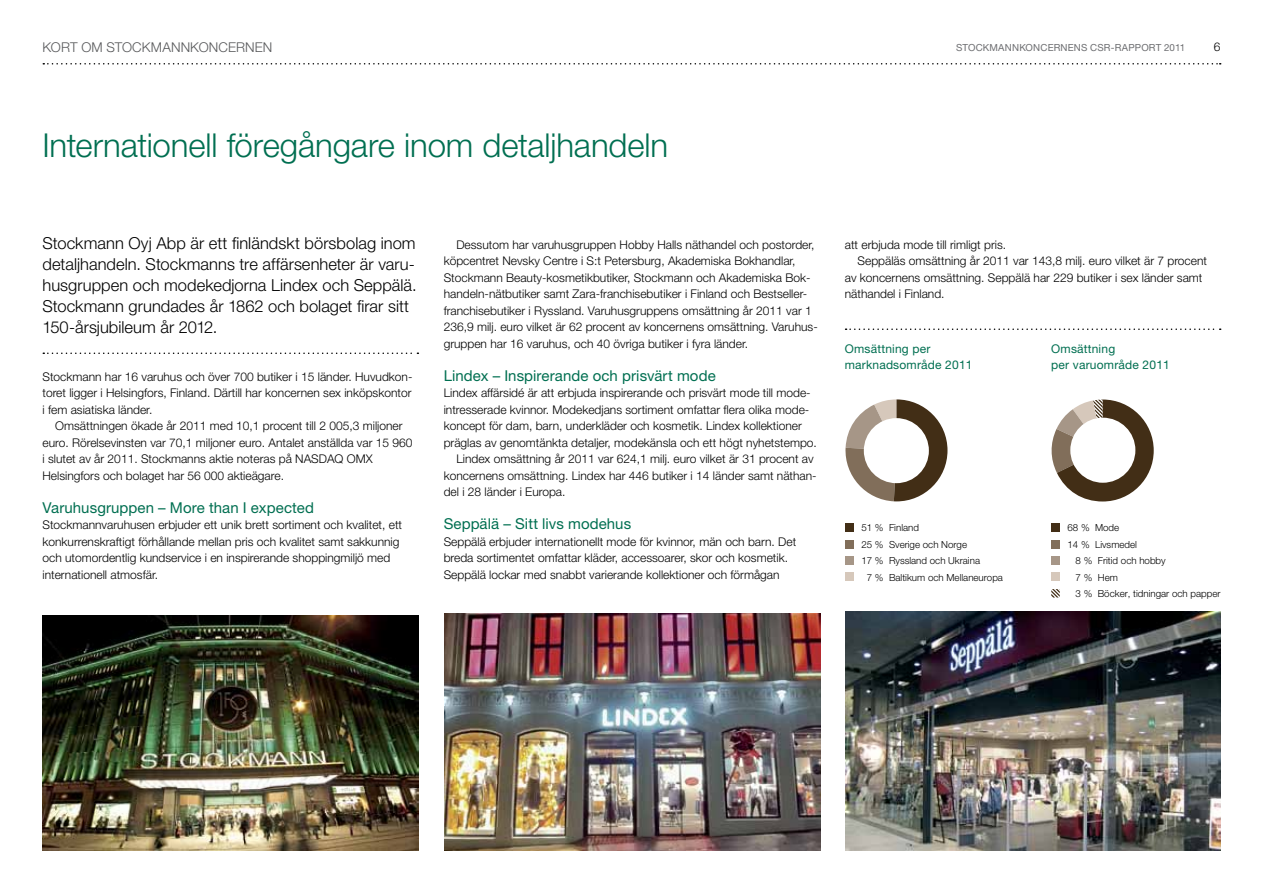
<style>
.page{position:relative;width:1263px;height:893px;background:#fff}
.page>*{position:absolute;margin:0;border:0;box-sizing:border-box;transform-origin:0 0}
.t1{font:300 33px "Helvetica Neue LT Pro";letter-spacing:-.005em;color:#006f51}
.t2{font:300 16.5px/21px "Helvetica Neue LT Pro";color:#000}
.t3{font:15px "Helvetica Neue LT Pro";letter-spacing:.005em;color:#006f51}
.t4{font:300 13.5px "Helvetica Neue LT Pro";color:#58595b}
.t5{font:300 12px/16.5px "Helvetica Neue LT Pro";color:#000}
.t6{font:12px/16.5px "Helvetica Neue LT Pro";letter-spacing:.015em;color:#006f51}
.t7{font:300 9.75px "Helvetica Neue LT Pro";color:#000}
.t8{font:9.75px "Helvetica Neue LT Pro";letter-spacing:.02em;color:#6d6e71}
</style>
<div class="page">
<img style="left:444px;top:613px;width:377px;height:237px">
<img style="left:845px;top:611px;width:376px;height:239px">
<img style="left:42px;top:615px;width:377px;height:235px">
<svg style="left:43px;top:63px;width:1178px;height:2px"></svg>
<svg style="left:845px;top:328px;width:376px;height:2px"></svg>
<svg style="left:845px;top:399px;width:102px;height:102px"></svg>
<div style="left:845px;top:523px;width:9px;height:8px;background:#422e16"></div>
<div style="left:845px;top:540px;width:9px;height:8px;background:#816e5a"></div>
<div style="left:845px;top:556px;width:9px;height:9px;background:#a69687"></div>
<div style="left:845px;top:573px;width:9px;height:8px;background:#d6c8bb"></div>
<div style="left:864px;top:418px;width:65px;height:65px;background:#fff;border-radius:50%"></div>
<svg style="left:1051px;top:399px;width:103px;height:102px"></svg>
<div style="left:1051px;top:523px;width:9px;height:8px;background:#422e16"></div>
<div style="left:1051px;top:540px;width:9px;height:8px;background:#816e5a"></div>
<div style="left:1051px;top:556px;width:9px;height:9px;background:#a69687"></div>
<svg style="left:1051px;top:589px;width:9px;height:9px"></svg>
<div style="left:1051px;top:573px;width:9px;height:8px;background:#d6c8bb"></div>
<div style="left:1070px;top:418px;width:65px;height:65px;background:#fff;border-radius:50%"></div>
<svg style="left:43px;top:353px;width:375px;height:1px"></svg>
<p class="t4" style="left:43px;top:39px;width:13px">kort</p>
<p class="t4" style="left:81px;top:39px;width:35px">om stoc</p>
<p class="t4" style="left:142px;top:39px;width:13px">kmann</p>
<p class="t4" style="left:190px;top:39px;width:11px">koncernen</p>
<p class="t8" style="left:956px;top:42px;width:231px">STOCKMANNKONCERNENS CSR-RAPPORT 2011</p>
<p class="t5" style="left:1214px;top:38px;width:8px">6</p>
<h1 class="t1" style="left:43px;top:125px;width:627px">Internationell föregångare inom detaljhandeln</h1>
<h2 class="t2" style="left:43px;top:232px;width:376px">Stockmann Oyj Abp är ett finländskt börsbolag inom detaljhandeln. Stockmanns tre affärsenheter är varu&shy;husgruppen och modekedjorna Lindex och Seppälä.<br>Stockmann grundades år 1862 och bolaget firar sitt 150-årsjubileum år 2012.</h2>
<p class="t5" style="left:43px;top:368px;width:371px;text-align:justify">Stockmann har 16 varuhus och över 700 butiker i 15 länder. Huvudkon&shy;toret ligger i Helsingfors, Finland. Därtill har koncernen sex inköpskontor i fem asiatiska länder.</p>
<p class="t5" style="left:43px;top:417px;width:371px;text-indent:13px">Omsättningen ökade år 2011 med 10,1 procent till 2 005,3 miljoner euro. Rörelsevinsten var 70,1 miljoner euro. Antalet anställda var 15 960 i slutet av år 2011. Stockmanns aktie noteras på NASDAQ OMX Helsingfors och bolaget har 56 000 aktieägare.</p>
<p class="t3" style="left:43px;top:498px;width:273px">Varuhusgruppen – More than I expected</p>
<p class="t5" style="left:43px;top:516px;width:361px">Stockmannvaruhusen erbjuder ett unik brett sortiment och kvalitet, ett konkurrenskraftigt förhållande mellan pris och kvalitet samt sakkunnig och utomordentlig kundservice i en inspirerande shoppingmiljö med internationell atmosfär.</p>
<p class="t5" style="left:444px;top:236px;width:376px;text-indent:13px">Dessutom har varuhusgruppen Hobby Halls näthandel och postorder, köpcentret Nevsky Centre i S:t Petersburg, Akademiska Bokhandlar, Stockmann Beauty-kosmetikbutiker, Stockmann och Akademiska Bok&shy;handeln-nätbutiker samt Zara-franchisebutiker i Finland och Bestseller&shy;franchisebutiker i Ryssland. Varuhusgruppens omsättning år 2011 var 1<br>236,9 milj. euro vilket är 62 procent av koncernens omsättning. Varuhus&shy;gruppen har 16 varuhus, och 40 övriga butiker i fyra länder.</p>
<p class="t3" style="left:444px;top:366px;width:274px">Lindex – Inspirerande och prisvärt mode</p>
<p class="t5" style="left:444px;top:384px;width:368px">Lindex affärsidé är att erbjuda inspirerande och prisvärt mode till mode-</p>
<p class="t5" style="left:444px;top:401px;width:367px">intresserade kvinnor. Modekedjans sortiment omfattar flera olika mode-</p>
<p class="t5" style="left:444px;top:417px;width:360px">koncept för dam, barn, underkläder och kosmetik. Lindex kollektioner</p>
<p class="t5" style="left:444px;top:434px;width:375px">präglas av genomtänkta detaljer, modekänsla och ett högt nyhetstempo.</p>
<p class="t5" style="left:456px;top:450px;width:359px">Lindex omsättning år 2011 var 624,1 milj. euro vilket är 31 procent av</p>
<p class="t5" style="left:444px;top:467px;width:374px">koncernens omsättning. Lindex har 446 butiker i 14 länder samt näthan-</p>
<p class="t5" style="left:444px;top:483px;width:123px">del i 28 länder i Europa.</p>
<p class="t3" style="left:444px;top:514px;width:189px">Seppälä – Sitt livs modehus</p>
<p class="t5" style="left:444px;top:533px;width:354px">Seppälä erbjuder internationellt mode för kvinnor, män och barn. Det breda sortimentet omfattar kläder, accessoarer, skor och kosmetik.<br>Seppälä lockar med snabbt varierande kollektioner och förmågan</p>
<p class="t5" style="left:845px;top:236px;width:163px">att erbjuda mode till rimligt pris.</p>
<p class="t5" style="left:857px;top:252px;width:351px">Seppäläs omsättning år 2011 var 143,8 milj. euro vilket är 7 procent</p>
<p class="t5" style="left:845px;top:269px;width:359px">av koncernens omsättning. Seppälä har 229 butiker i sex länder samt</p>
<p class="t5" style="left:845px;top:285px;width:101px">näthandel i Finland.</p>
<p class="t6" style="left:845px;top:340px;width:129px">Omsättning per marknadsområde 2011</p>
<p class="t6" style="left:1051px;top:340px;width:120px">Omsättning<br>per varuområde 2011</p>
<p class="t7" style="left:861px;top:522px;width:59px">51 % Finland</p>
<p class="t7" style="left:861px;top:538px;width:107px">25 % Sverige och Norge</p>
<p class="t7" style="left:861px;top:555px;width:120px">17 % Ryssland och Ukraina</p>
<p class="t7" style="left:867px;top:571px;width:138px">7 % Baltikum och Mellaneuropa</p>
<p class="t7" style="left:1067px;top:522px;width:53px">68 % Mode</p>
<p class="t7" style="left:1067px;top:538px;width:71px">14 % Livsmedel</p>
<p class="t7" style="left:1075px;top:555px;width:92px">8 % Fritid och hobby</p>
<p class="t7" style="left:1075px;top:571px;width:44px">7 % Hem</p>
<p class="t7" style="left:1075px;top:588px;width:146px">3 % Böcker, tidningar och papper</p>
</div>
